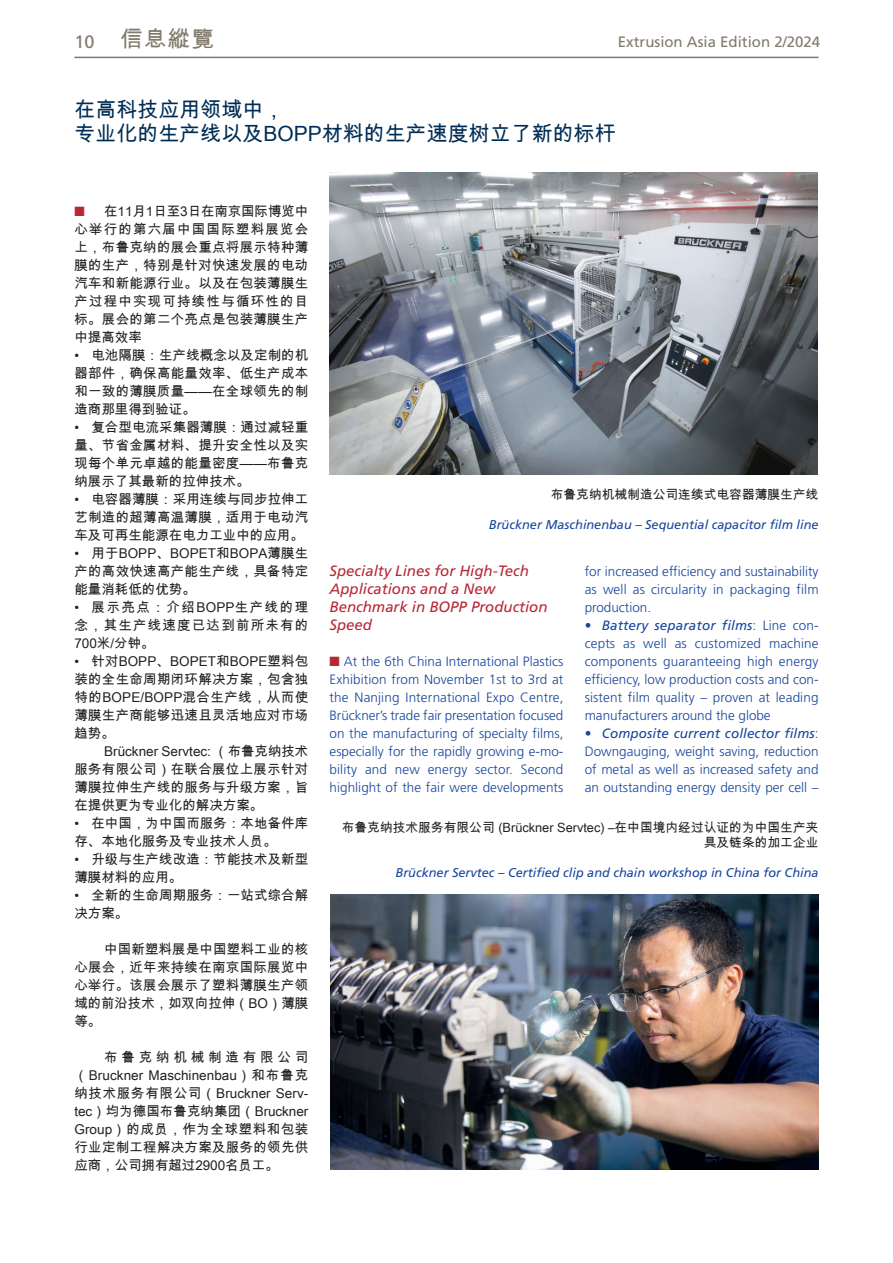
<style>
.page{position:relative;width:893px;height:1263px;background:#fff}
.page>*{position:absolute;margin:0;border:0;box-sizing:border-box;transform-origin:0 0}
.t1{font:22.5px "Arial Unicode MS";color:#817a6b}
.t2{font:21px/24px "Arial Unicode MS";color:#002d56}
.t3{font:italic 15px/18px "Frutiger";color:#b72837}
.t4{font:15px "Frutiger";color:#817a6b}
.t5{font:13.5px/18px "Arial Unicode MS";letter-spacing:.02em;color:#231f20;text-align:justify}
.t6{font:300 13.5px/18px "Frutiger";letter-spacing:.005em;color:#18469d;text-align:justify}
.t7{font:13.5px/18px "Arial Unicode MS";color:#231f20}
.t8{font:italic 12.75px "Frutiger";color:#18469d}
.t9{font:12.75px/15px "Arial Unicode MS";color:#231f20;text-align:right}
.s1{font-family:"Frutiger";font-size:18px}
.s2{color:#b72837}
.s3{font-weight:400;font-style:italic}
</style>
<div class="page">
<hr style="left:74px;top:57px;width:745px;height:1px;background:#817a6b">
<img style="left:330px;top:173px;width:487px;height:301px">
<img style="left:330px;top:894px;width:489px;height:275px">
<h1 class="t1" style="left:74px;top:23px;width:141px"><span class="s1">10</span> 信息縱覽</h1>
<p class="t4" style="left:618px;top:35px;width:204px">Extrusion Asia Edition 2/2024</p>
<h2 class="t2" style="left:74px;top:97px;width:543px">在高科技应用领域中，<br>专业化的生产线以及BOPP材料的生产速度树立了新的标杆</h2>
<p class="t5" style="left:74px;top:202px;width:235px"><span class="s2">■</span> 在11月1日至3日在南京国际博览中心举行的第六届中国国际塑料展览会上，布鲁克纳的展会重点将展示特种薄膜的生产，特别是针对快速发展的电动汽车和新能源行业。以及在包装薄膜生产过程中实现可持续性与循环性的目标。展会的第二个亮点是包装薄膜生产中提高效率</p>
<p class="t5" style="left:74px;top:346px;width:235px">• 电池隔膜：生产线概念以及定制的机器部件，确保高能量效率、低生产成本和一致的薄膜质量——在全球领先的制造商那里得到验证。</p>
<p class="t5" style="left:74px;top:418px;width:235px">• 复合型电流采集器薄膜：通过减轻重量、节省金属材料、提升安全性以及实现每个单元卓越的能量密度——布鲁克纳展示了其最新的拉伸技术。</p>
<p class="t5" style="left:74px;top:490px;width:235px">• 电容器薄膜：采用连续与同步拉伸工艺制造的超薄高温薄膜，适用于电动汽车及可再生能源在电力工业中的应用。</p>
<p class="t5" style="left:74px;top:544px;width:235px">• 用于BOPP、BOPET和BOPA薄膜生产的高效快速高产能生产线，具备特定能量消耗低的优势。</p>
<p class="t5" style="left:74px;top:598px;width:235px">• 展示亮点：介绍BOPP生产线的理念，其生产线速度已达到前所未有的700米/分钟。</p>
<p class="t5" style="left:74px;top:652px;width:235px">• 针对BOPP、BOPET和BOPE塑料包装的全生命周期闭环解决方案，包含独特的BOPE/BOPP混合生产线，从而使薄膜生产商能够迅速且灵活地应对市场趋势。</p>
<p class="t5" style="left:74px;top:742px;width:235px;text-indent:30px">Brückner Servtec: （布鲁克纳技术服务有限公司）在联合展位上展示针对薄膜拉伸生产线的服务与升级方案，旨在提供更为专业化的解决方案。</p>
<p class="t7" style="left:74px;top:814px;width:235px">• 在中国，为中国而服务：本地备件库存、本地化服务及专业技术人员。</p>
<p class="t5" style="left:74px;top:850px;width:235px">• 升级与生产线改造：节能技术及新型薄膜材料的应用。</p>
<p class="t5" style="left:74px;top:886px;width:235px">• 全新的生命周期服务：一站式综合解决方案。</p>
<p class="t5" style="left:74px;top:940px;width:235px;text-indent:30px">中国新塑料展是中国塑料工业的核心展会，近年来持续在南京国际展览中心举行。该展会展示了塑料薄膜生产领域的前沿技术，如双向拉伸（BO）薄膜等。</p>
<p class="t5" style="left:74px;top:1048px;width:235px;text-indent:30px">布鲁克纳机械制造有限公司（Bruckner Maschinenbau）和布鲁克纳技术服务有限公司（Bruckner Serv&shy;tec）均为德国布鲁克纳集团（Bruckner Group）的成员，作为全球塑料和包装行业定制工程解决方案及服务的领先供应商，公司拥有超过2900名员工。</p>
<p class="t9" style="left:551px;top:486px;width:269px">布鲁克纳机械制造公司连续式电容器薄膜生产线</p>
<p class="t8" style="left:489px;top:520px;width:331px">Brückner Maschinenbau – Sequential capacitor film line</p>
<p class="t3" style="left:330px;top:563px;width:220px">Specialty Lines for High-Tech<br>Applications and a New<br>Benchmark in BOPP Production<br>Speed</p>
<p class="t6" style="left:330px;top:653px;width:235px"><span class="s2">■</span> At the 6th China International Plastics Exhibition from November 1st to 3rd at the Nanjing International Expo Centre, Brückner’s trade fair presentation focused on the manufacturing of specialty films, especially for the rapidly growing e-mo&shy;bility and new energy sector. Second highlight of the fair were developments</p>
<p class="t6" style="left:585px;top:563px;width:235px">for increased efficiency and sustainability as well as circularity in packaging film production.</p>
<p class="t6" style="left:585px;top:617px;width:235px">• <span class="s3">Battery separator films</span>: Line con&shy;cepts as well as customized machine components guaranteeing high energy efficiency, low production costs and con&shy;sistent film quality – proven at leading manufacturers around the globe</p>
<p class="t6" style="left:585px;top:725px;width:235px">• <span class="s3">Composite current collector films</span>:<br>Downgauging, weight saving, reduction of metal as well as increased safety and an outstanding energy density per cell –</p>
<p class="t9" style="left:342px;top:819px;width:478px">布鲁克纳技术服务有限公司 (Brückner Servtec) –在中国境内经过认证的为中国生产夹具及链条的加工企业</p>
<p class="t8" style="left:396px;top:868px;width:424px">Brückner Servtec – Certified clip and chain workshop in China for China</p>
</div>
